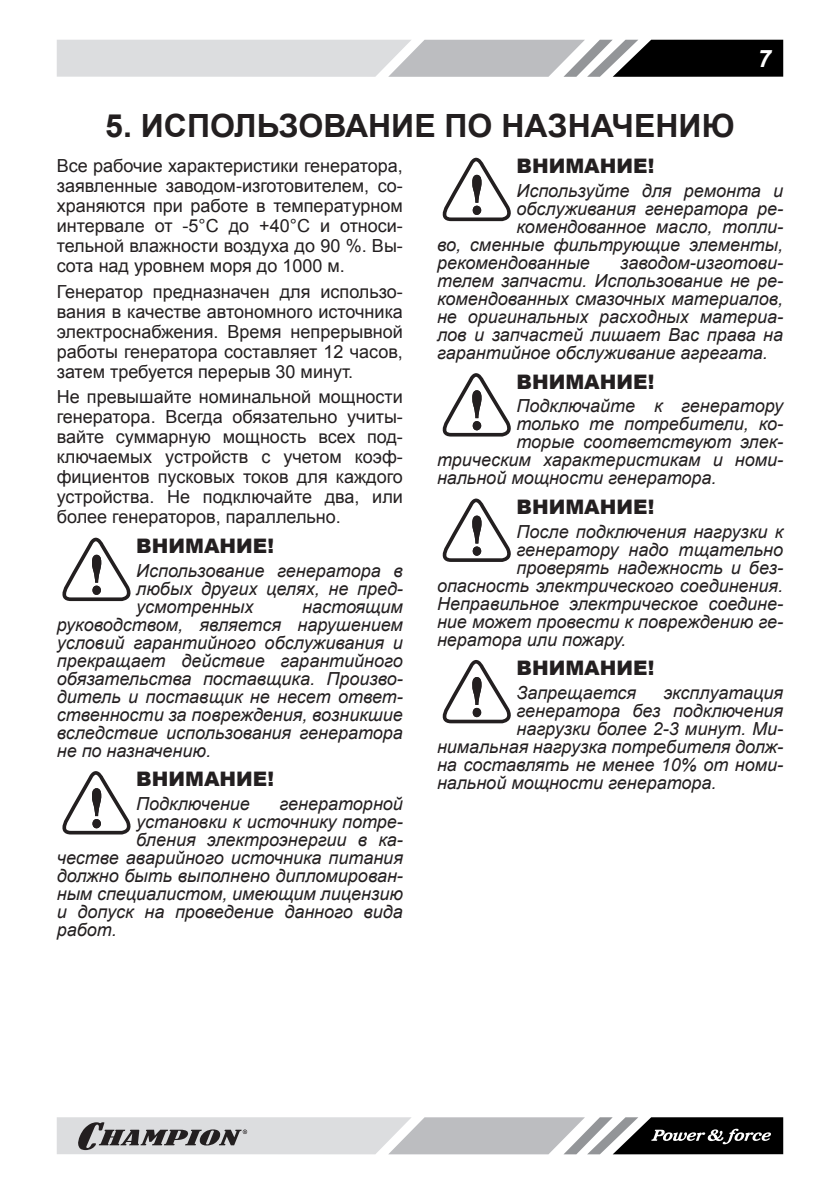
<style>
.page{position:relative;width:840px;height:1191px;background:#fff}
.page>*{position:absolute;margin:0;border:0;box-sizing:border-box;transform-origin:0 0}
.Заголовок_1{font:700 32px "Arial";color:#231f20}
.t1{font:italic 700 24px "Arial";color:#fff}
.ВНИМАНИЕ{font:900 20px "Arial";color:#231f20}
.ВНИМАНИЕ_ТЕКСТ{font:italic 18px/18px "Arial";color:#231f20;text-align:justify}
.Текст_основной{font:18px/20px "Arial";color:#231f20;text-align:justify}
</style>
<div class="page">
<svg style="left:57px;top:40px;width:725px;height:37px;background:#a7a8aa"></svg>
<svg style="left:57px;top:1117px;width:725px;height:37px;background:#a1a2a3"></svg>
<svg style="left:62px;top:537px;width:69px;height:64px"></svg>
<svg style="left:62px;top:771px;width:69px;height:63px"></svg>
<svg style="left:442px;top:158px;width:69px;height:63px"></svg>
<svg style="left:442px;top:373px;width:69px;height:63px"></svg>
<svg style="left:442px;top:498px;width:69px;height:64px"></svg>
<svg style="left:442px;top:660px;width:69px;height:63px"></svg>
<h2 class="t1" style="left:757px;top:42px;width:15px">7</h2>
<p class="Заголовок_1" style="left:105px;top:104px;width:630px">5. ИСПОЛЬЗОВАНИЕ ПО НАЗНАЧЕНИЮ</p>
<p class="Текст_основной" style="left:57px;top:156px;width:347px">Все рабочие характеристики генератора, заявленные заводом-изготовителем, со&shy;храняются при работе в температурном интервале от -5°С до +40°С и относи&shy;тельной влажности воздуха до 90 %. Вы&shy;сота над уровнем моря до 1000 м.</p>
<p class="Текст_основной" style="left:57px;top:281px;width:347px">Генератор предназначен для использо&shy;вания в качестве автономного источника электроснабжения. Время непрерывной работы генератора составляет 12 часов, затем требуется перерыв 30 минут.</p>
<p class="Текст_основной" style="left:57px;top:387px;width:347px">Не превышайте номинальной мощности генератора. Всегда обязательно учиты&shy;вайте суммарную мощность всех под&shy;ключаемых устройств с учетом коэф&shy;фициентов пусковых токов для каждого устройства. Не подключайте два, или более генераторов, параллельно.</p>
<p class="ВНИМАНИЕ" style="left:136px;top:531px;width:139px">ВНИМАНИЕ!</p>
<p class="ВНИМАНИЕ_ТЕКСТ" style="left:136px;top:561px;width:268px">Использование генератора в любых других целях, не пред&shy;усмотренных</p>
<p class="ВНИМАНИЕ" style="left:516px;top:151px;width:139px">ВНИМАНИЕ!</p>
<p class="ВНИМАНИЕ_ТЕКСТ" style="left:516px;top:182px;width:268px">Используйте для ремонта и</p>
<p class="ВНИМАНИЕ_ТЕКСТ" style="left:516px;top:200px;width:268px">обслуживания генератора ре-</p>
<p class="ВНИМАНИЕ_ТЕКСТ" style="left:516px;top:218px;width:268px">комендованное масло, топли-</p>
<p class="ВНИМАНИЕ_ТЕКСТ" style="left:437px;top:236px;width:347px">во, сменные фильтрующие элементы,</p>
<p class="ВНИМАНИЕ_ТЕКСТ" style="left:437px;top:254px;width:154px">рекомендованные</p>
<p class="ВНИМАНИЕ_ТЕКСТ" style="left:437px;top:254px;width:347px;text-indent:183px">заводом-изготови&shy;телем запчасти. Использование не ре&shy;комендованных смазочных материалов, не оригинальных расходных материа&shy;лов и запчастей лишает Вас права на гарантийное обслуживание агрегата.</p>
<p class="ВНИМАНИЕ" style="left:516px;top:367px;width:139px">ВНИМАНИЕ!</p>
<p class="ВНИМАНИЕ_ТЕКСТ" style="left:516px;top:397px;width:268px">Подключайте к генератору</p>
<p class="ВНИМАНИЕ_ТЕКСТ" style="left:516px;top:415px;width:268px">только те потребители, ко-</p>
<p class="ВНИМАНИЕ_ТЕКСТ" style="left:516px;top:433px;width:268px">торые соответствуют элек-</p>
<p class="ВНИМАНИЕ_ТЕКСТ" style="left:437px;top:451px;width:347px">трическим характеристикам и номи-</p>
<p class="ВНИМАНИЕ_ТЕКСТ" style="left:437px;top:469px;width:281px">нальной мощности генератора.</p>
<p class="ВНИМАНИЕ" style="left:516px;top:492px;width:139px">ВНИМАНИЕ!</p>
<p class="ВНИМАНИЕ_ТЕКСТ" style="left:516px;top:522px;width:268px">После подключения нагрузки к</p>
<p class="ВНИМАНИЕ_ТЕКСТ" style="left:516px;top:540px;width:268px">генератору надо тщательно</p>
<p class="ВНИМАНИЕ_ТЕКСТ" style="left:516px;top:558px;width:268px">проверять надежность и без-</p>
<p class="ВНИМАНИЕ_ТЕКСТ" style="left:437px;top:576px;width:347px">опасность электрического соединения.</p>
<p class="ВНИМАНИЕ_ТЕКСТ" style="left:437px;top:594px;width:347px">Неправильное электрическое соедине-</p>
<p class="ВНИМАНИЕ_ТЕКСТ" style="left:437px;top:612px;width:347px">ние может провести к повреждению ге-</p>
<p class="ВНИМАНИЕ_ТЕКСТ" style="left:437px;top:630px;width:191px">нератора или пожару.</p>
<p class="ВНИМАНИЕ" style="left:516px;top:653px;width:139px">ВНИМАНИЕ!</p>
<p class="ВНИМАНИЕ_ТЕКСТ" style="left:516px;top:684px;width:121px">Запрещается</p>
<p class="ВНИМАНИЕ_ТЕКСТ" style="left:663px;top:684px;width:121px">эксплуатация</p>
<p class="ВНИМАНИЕ_ТЕКСТ" style="left:516px;top:702px;width:268px">генератора без подключения</p>
<p class="ВНИМАНИЕ_ТЕКСТ" style="left:516px;top:720px;width:268px">нагрузки более 2-3 минут. Ми-</p>
<p class="ВНИМАНИЕ_ТЕКСТ" style="left:437px;top:738px;width:347px">нимальная нагрузка потребителя долж-</p>
<p class="ВНИМАНИЕ_ТЕКСТ" style="left:437px;top:756px;width:347px">на составлять не менее 10% от номи-</p>
<p class="ВНИМАНИЕ_ТЕКСТ" style="left:437px;top:774px;width:281px">нальной мощности генератора.</p>
<p class="ВНИМАНИЕ_ТЕКСТ" style="left:57px;top:597px;width:347px;text-indent:245px">настоящим руководством, является нарушением условий гарантийного обслуживания и прекращает действие гарантийного обязательства поставщика. Произво&shy;дитель и поставщик не несет ответ&shy;ственности за повреждения, возникшие вследствие использования генератора не по назначению.</p>
<p class="ВНИМАНИЕ" style="left:136px;top:765px;width:139px">ВНИМАНИЕ!</p>
<p class="ВНИМАНИЕ_ТЕКСТ" style="left:136px;top:795px;width:115px">Подключение</p>
<p class="ВНИМАНИЕ_ТЕКСТ" style="left:279px;top:795px;width:125px">генераторной</p>
<p class="ВНИМАНИЕ_ТЕКСТ" style="left:136px;top:813px;width:268px">установки к источнику потре-</p>
<p class="ВНИМАНИЕ_ТЕКСТ" style="left:136px;top:831px;width:268px">бления электроэнергии в ка-</p>
<p class="ВНИМАНИЕ_ТЕКСТ" style="left:57px;top:849px;width:347px">честве аварийного источника питания</p>
<p class="ВНИМАНИЕ_ТЕКСТ" style="left:57px;top:867px;width:347px">должно быть выполнено дипломирован-</p>
<p class="ВНИМАНИЕ_ТЕКСТ" style="left:57px;top:885px;width:347px">ным специалистом, имеющим лицензию</p>
<p class="ВНИМАНИЕ_ТЕКСТ" style="left:57px;top:903px;width:347px">и допуск на проведение данного вида</p>
<p class="ВНИМАНИЕ_ТЕКСТ" style="left:57px;top:921px;width:61px">работ.</p>
</div>
